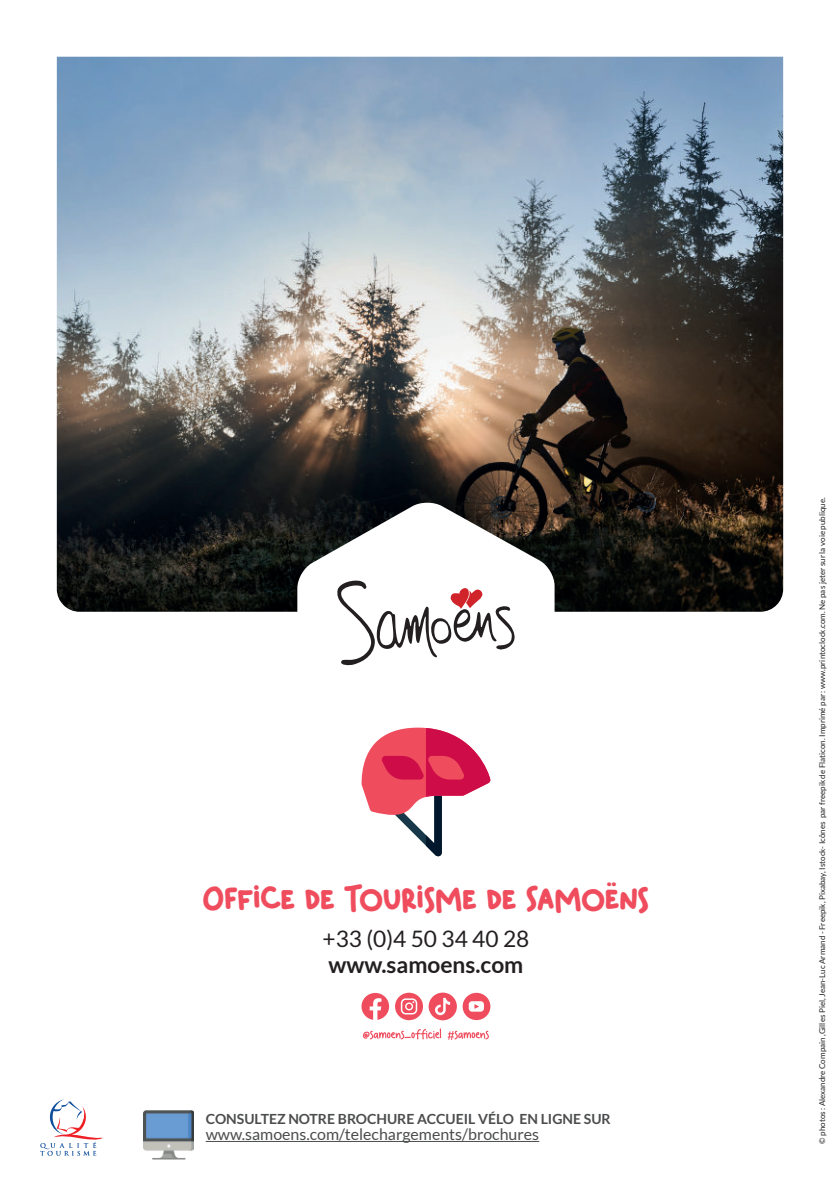
<style>
.page{position:relative;width:840px;height:1191px;background:#fff}
.page>*{position:absolute;margin:0;border:0;box-sizing:border-box;transform-origin:0 0}
.t1{font:36px "Skrapbook";color:#ef4d5e}
.t2{font:22.6px "Lato";color:#231f20}
.t3{font:700 22.6px "Lato";color:#231f20}
.t4{font:16px "Lato";color:#4b4c4d}
.t5{font:700 14px "Lato";color:#4b4c4d}
.t6{font:8px "Lato";color:#231f20}
</style>
<div class="page">
<img style="left:57px;top:57px;width:725px;height:555px">
<img style="left:143px;top:1110px;width:50px;height:49px">
<hr style="left:206px;top:1141px;width:333px;height:1px;background:#4b4c4d">
<svg style="left:297px;top:501px;width:257px;height:280px"></svg>
<svg style="left:336px;top:579px;width:181px;height:87px"></svg>
<svg style="left:361px;top:727px;width:129px;height:129px"></svg>
<svg style="left:363px;top:1028px;width:78px;height:11px"></svg>
<svg style="left:447px;top:1030px;width:41px;height:10px"></svg>
<svg style="left:395px;top:992px;width:61px;height:28px"></svg>
<svg style="left:462px;top:992px;width:28px;height:28px"></svg>
<svg style="left:361px;top:993px;width:28px;height:26px"></svg>
<svg style="left:40px;top:1099px;width:63px;height:56px"></svg>
<h1 class="t1" style="left:203px;top:873px;width:447px">Office de Tourisme de Samoëns</h1>
<h2 class="t2" style="left:322px;top:926px;width:208px">+33 (0)4 50 34 40 28</h2>
<h2 class="t3" style="left:328px;top:955px;width:196px">www.samoens.com</h2>
<h3 class="t5" style="left:206px;top:1111px;width:406px">CONSULTEZ NOTRE BROCHURE ACCUEIL VÉLO EN LIGNE SUR</h3>
<h3 class="t4" style="left:206px;top:1125px;width:335px">www.samoens.com/telechargements/brochures</h3>
<p class="t6" style="left:817px;top:1143px;width:647px;rotate:-90deg">© photos : Alexandre Compain ,Gilles Piel, Jean-Luc Armand - Freepik, Pixabay, Istock- Icônes par freepik de Flaticon. Imprimé par : www.printoclock.com. Ne pas jeter sur la voie publique.</p>
</div>
